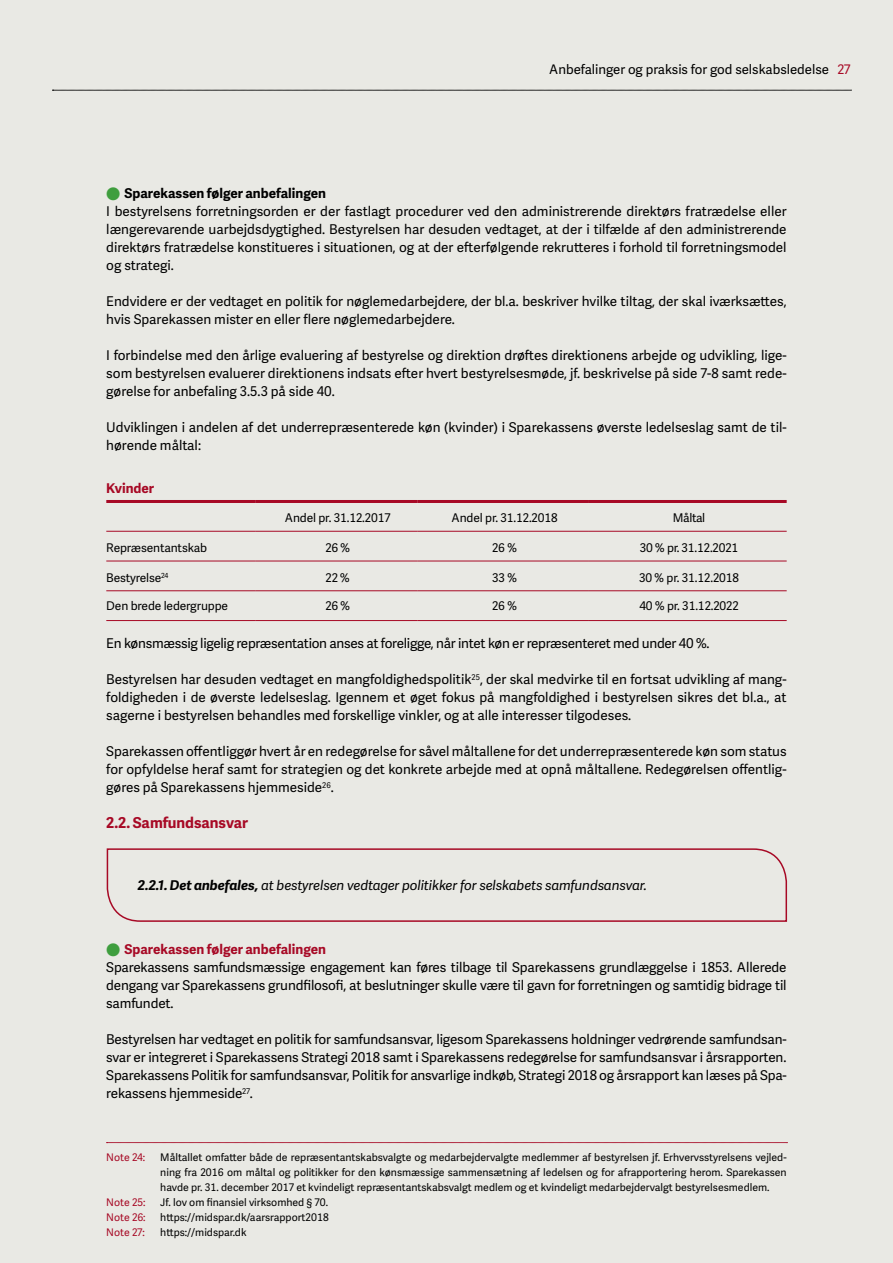
<style>
.page{position:relative;width:893px;height:1263px;background:#e9e9e4}
.page>*{position:absolute;margin:0;border:0;box-sizing:border-box;transform-origin:0 0}
.t1{font:700 15px "Adelle Sans";color:#a70925}
.t2{font:13.5px/18px "Adelle Sans";color:#000}
.t3{font:13.5px "Adelle Sans";letter-spacing:-.02em;color:#000}
.t4{font:italic 13.5px "Adelle Sans";letter-spacing:-.01em;color:#000}
.t5{font:700 13.5px "Adelle Sans";color:#a70925}
.t6{font:13.2px "Adelle Sans";color:#000}
.t7{font:12px "Adelle Sans";letter-spacing:-.01em;color:#000}
.t8{font:10.5px/15px "Adelle Sans";color:#000;text-align:justify}
.t9{font:10.5px "Adelle Sans";letter-spacing:-.005em;color:#a70925}
.s1{color:#a70925}
.s2{color:#3f9e3e}
.s3{font-weight:700}
.s4{font-weight:700;color:#a70925}
</style>
<div class="page">
<svg style="left:52px;top:90px;width:799px;height:1px"></svg>
<hr style="left:106px;top:500px;width:149px;height:3px;background:#a70925">
<hr style="left:255px;top:500px;width:163px;height:3px;background:#a70925">
<hr style="left:418px;top:500px;width:171px;height:3px;background:#a70925">
<hr style="left:589px;top:500px;width:198px;height:3px;background:#a70925">
<hr style="left:106px;top:531px;width:149px;height:1px;background:#a70925">
<hr style="left:255px;top:531px;width:163px;height:1px;background:#a70925">
<hr style="left:418px;top:531px;width:171px;height:1px;background:#a70925">
<hr style="left:589px;top:531px;width:198px;height:1px;background:#a70925">
<hr style="left:106px;top:561px;width:149px;height:1px;background:#a70925">
<hr style="left:255px;top:561px;width:163px;height:1px;background:#a70925">
<hr style="left:418px;top:561px;width:171px;height:1px;background:#a70925">
<hr style="left:589px;top:561px;width:198px;height:1px;background:#a70925">
<hr style="left:106px;top:590px;width:149px;height:1px;background:#a70925">
<hr style="left:255px;top:590px;width:163px;height:1px;background:#a70925">
<hr style="left:418px;top:590px;width:171px;height:1px;background:#a70925">
<hr style="left:589px;top:590px;width:198px;height:1px;background:#a70925">
<hr style="left:106px;top:620px;width:149px;height:1px;background:#a70925">
<hr style="left:255px;top:620px;width:163px;height:1px;background:#a70925">
<hr style="left:418px;top:620px;width:171px;height:1px;background:#a70925">
<hr style="left:589px;top:620px;width:198px;height:1px;background:#a70925">
<svg style="left:106px;top:848px;width:682px;height:74px"></svg>
<svg style="left:106px;top:1142px;width:681px;height:1px"></svg>
<p class="t6" style="left:549px;top:60px;width:303px">Anbefalinger og praksis for god selskabsledelse <span class="s1">27</span></p>
<p class="t2" style="left:106px;top:184px;width:682px"><span class="s2">●</span> <span class="s3">Sparekassen følger anbefalingen<br></span>I bestyrelsens forretningsorden er der fastlagt procedurer ved den administrerende direktørs fratrædelse eller længerevarende uarbejdsdygtighed. Bestyrelsen har desuden vedtaget, at der i tilfælde af den administrerende direktørs fratrædelse konstitueres i situationen, og at der efterfølgende rekrutteres i forhold til forretningsmodel og strategi.</p>
<p class="t2" style="left:106px;top:292px;width:682px">Endvidere er der vedtaget en politik for nøglemedarbejdere, der bl.a. beskriver hvilke tiltag, der skal iværksættes, hvis Sparekassen mister en eller flere nøglemedarbejdere.</p>
<p class="t2" style="left:106px;top:346px;width:682px;text-align:justify">I forbindelse med den årlige evaluering af bestyrelse og direktion drøftes direktionens arbejde og udvikling, lige&shy;som bestyrelsen evaluerer direktionens indsats efter hvert bestyrelsesmøde, jf. beskrivelse på side 7-8 samt rede&shy;gørelse for anbefaling 3.5.3 på side 40.</p>
<p class="t2" style="left:106px;top:418px;width:682px">Udviklingen i andelen af det underrepræsenterede køn (kvinder) i Sparekassens øverste ledelseslag samt de til&shy;hørende måltal:</p>
<p class="t5" style="left:106px;top:478px;width:49px">Kvinder</p>
<p class="t7" style="left:285px;top:509px;width:107px">Andel pr. 31.12.2017</p>
<p class="t7" style="left:452px;top:509px;width:107px">Andel pr. 31.12.2018</p>
<p class="t7" style="left:673px;top:509px;width:34px">Måltal</p>
<p class="t7" style="left:106px;top:539px;width:102px">Repræsentantskab</p>
<p class="t7" style="left:325px;top:539px;width:26px">26 %</p>
<p class="t7" style="left:492px;top:539px;width:26px">26 %</p>
<p class="t7" style="left:640px;top:539px;width:100px">30 % pr. 31.12.2021</p>
<p class="t7" style="left:106px;top:569px;width:64px">Bestyrelse<sup>24</sup></p>
<p class="t7" style="left:326px;top:569px;width:26px">22 %</p>
<p class="t7" style="left:492px;top:569px;width:26px">33 %</p>
<p class="t7" style="left:639px;top:569px;width:101px">30 % pr. 31.12.2018</p>
<p class="t7" style="left:106px;top:597px;width:123px">Den brede ledergruppe</p>
<p class="t7" style="left:325px;top:597px;width:26px">26 %</p>
<p class="t7" style="left:492px;top:597px;width:26px">26 %</p>
<p class="t7" style="left:639px;top:597px;width:101px">40 % pr. 31.12.2022</p>
<p class="t3" style="left:106px;top:634px;width:605px">En kønsmæssig ligelig repræsentation anses at foreligge, når intet køn er repræsenteret med under 40 %.</p>
<p class="t2" style="left:106px;top:670px;width:682px;text-align:justify">Bestyrelsen har desuden vedtaget en mangfoldighedspolitik<sup>25</sup>, der skal medvirke til en fortsat udvikling af mang&shy;foldigheden i de øverste ledelseslag. Igennem et øget fokus på mangfoldighed i bestyrelsen sikres det bl.a., at sagerne i bestyrelsen behandles med forskellige vinkler, og at alle interesser tilgodeses.</p>
<p class="t2" style="left:106px;top:742px;width:682px;text-align:justify">Sparekassen offentliggør hvert år en redegørelse for såvel måltallene for det underrepræsenterede køn som status for opfyldelse heraf samt for strategien og det konkrete arbejde med at opnå måltallene. Redegørelsen offentlig&shy;gøres på Sparekassens hjemmeside<sup>26</sup>.</p>
<p class="t1" style="left:106px;top:812px;width:143px">2.2. Samfundsansvar</p>
<p class="t4" style="left:138px;top:875px;width:510px"><span class="s3">2.2.1. Det anbefales,</span> at bestyrelsen vedtager politikker for selskabets samfundsansvar.</p>
<p class="t2" style="left:106px;top:940px;width:682px"><span class="s2">●</span> <span class="s4">Sparekassen følger anbefalingen<br></span>Sparekassens samfundsmæssige engagement kan føres tilbage til Sparekassens grundlæggelse i 1853. Allerede dengang var Sparekassens grundfilosofi, at beslutninger skulle være til gavn for forretningen og samtidig bidrage til samfundet.</p>
<p class="t2" style="left:106px;top:1030px;width:682px;text-align:justify">Bestyrelsen har vedtaget en politik for samfundsansvar, ligesom Sparekassens holdninger vedrørende samfundsan&shy;svar er integreret i Sparekassens Strategi 2018 samt i Sparekassens redegørelse for samfundsansvar i årsrapporten.<br>Sparekassens Politik for samfundsansvar, Politik for ansvarlige indkøb, Strategi 2018 og årsrapport kan læses på Spa&shy;rekassens hjemmeside<sup>27</sup>.</p>
<p class="t9" style="left:106px;top:1149px;width:40px">Note 24:</p>
<p class="t8" style="left:160px;top:1149px;width:628px">Måltallet omfatter både de repræsentantskabsvalgte og medarbejdervalgte medlemmer af bestyrelsen jf. Erhvervsstyrelsens vejled&shy;ning fra 2016 om måltal og politikker for den kønsmæssige sammensætning af ledelsen og for afrapportering herom. Sparekassen havde pr. 31. december 2017 et kvindeligt repræsentantskabsvalgt medlem og et kvindeligt medarbejdervalgt bestyrelsesmedlem.</p>
<p class="t9" style="left:106px;top:1194px;width:41px">Note 25:</p>
<p class="t8" style="left:160px;top:1194px;width:169px">Jf. lov om finansiel virksomhed § 70.</p>
<p class="t9" style="left:106px;top:1209px;width:41px">Note 26:</p>
<p class="t8" style="left:160px;top:1209px;width:170px">https://midspar.dk/aarsrapport2018</p>
<p class="t9" style="left:106px;top:1224px;width:40px">Note 27:</p>
<p class="t8" style="left:160px;top:1224px;width:88px">https://midspar.dk</p>
</div>
